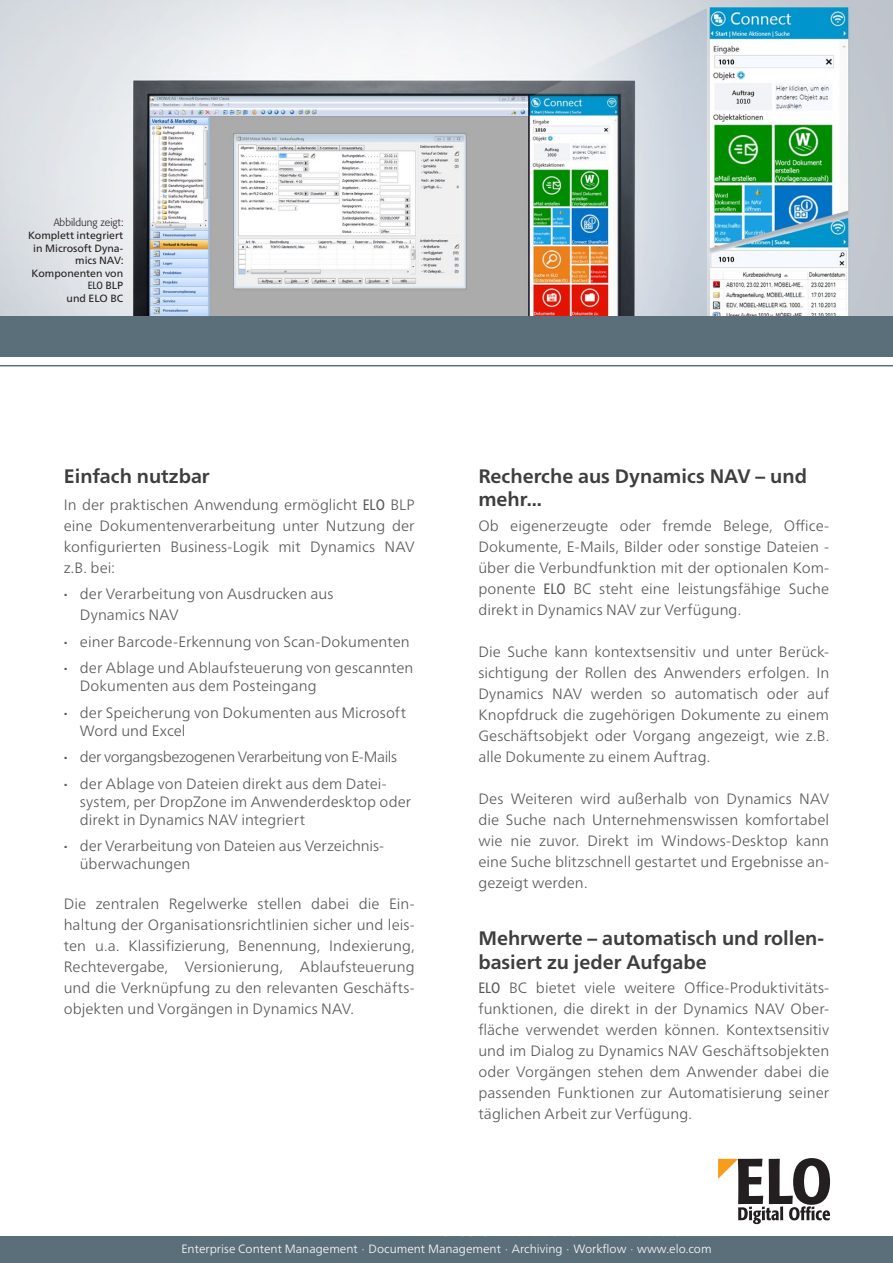
<style>
.page{position:relative;width:893px;height:1263px;background:#fff}
.page>*{position:absolute;margin:0;border:0;box-sizing:border-box;transform-origin:0 0}
.Headlines_Content{font:700 19.5px/23.4px "Frutiger Neue LTW1 G";color:#3e3e3f}
.Fließtext_Content{font:300 15px/21px "Frutiger Neue LTW1 G";color:#57585a;text-align:justify}
.Fließtext_Content-2{font:300 15px "Frutiger Neue LTW1 G";letter-spacing:-.025em;color:#57585a}
.t1{font:300 12px "Frutiger Neue LTW1 G";color:#fff}
.t2{font:10.5px/12.6px "Frutiger Neue LTW1 G";color:#231f20;text-align:right}
.t3{font:300 10.5px "Formata";color:#231f20}
.s1{font-stretch:condensed}
.s2{font-weight:400;font-stretch:condensed}
.s3{font-weight:700}
</style>
<div class="page">
<hr style="left:0;top:365px;width:893px;height:1px;background:#5b6f7b">
<div style="left:0;top:316px;width:893px;height:41px;background:#5b6f7b"></div>
<svg style="left:718px;top:1158px;width:112px;height:66px"></svg>
<div style="left:0;top:1236px;width:893px;height:27px;background:#5b6f7b"></div>
<img style="left:0;top:0;width:893px;height:316px">
<p class="t3" style="left:54px;top:217px;width:71px">Abbildung zeigt:</p>
<p class="t2" style="left:28px;top:229px;width:97px">Komplett integriert</p>
<p class="t2" style="left:33px;top:242px;width:92px">in Microsoft Dyna&shy;mics NAV:</p>
<p class="t2" style="left:32px;top:267px;width:93px">Komponenten von<br><span class="s1">ELO</span> BLP</p>
<p class="t2" style="left:67px;top:292px;width:58px">und ELO BC</p>
<p class="Headlines_Content" style="left:64px;top:464px;width:147px">Einfach nutzbar</p>
<p class="Fließtext_Content" style="left:64px;top:494px;width:352px">In der praktischen Anwendung ermöglicht <span class="s2">ELO</span> BLP eine Dokumentenverarbeitung unter Nutzung der konfigurierten Business-Logik mit Dynamics NAV z.B. bei:</p>
<p class="Fließtext_Content" style="left:80px;top:583px;width:255px;text-indent:-16px"><span class="s3">∙</span> der Verarbeitung von Ausdrucken aus<br>Dynamics NAV</p>
<p class="Fließtext_Content" style="left:64px;top:631px;width:347px"><span class="s3">∙</span> einer Barcode-Erkennung von Scan-Dokumenten</p>
<p class="Fließtext_Content" style="left:80px;top:659px;width:335px;line-height:18px;text-indent:-16px"><span class="s3">∙</span> der Ablage und Ablaufsteuerung von gescannten<br>Dokumenten aus dem Posteingang</p>
<p class="Fließtext_Content" style="left:80px;top:703px;width:328px;line-height:18px;text-indent:-16px"><span class="s3">∙</span> der Speicherung von Dokumenten aus Microsoft<br>Word und Excel</p>
<p class="Fließtext_Content-2" style="left:64px;top:748px;width:335px"><span class="s3">∙</span> der vorgangsbezogenen Verarbeitung von E-Mails</p>
<p class="Fließtext_Content" style="left:80px;top:774px;width:333px;line-height:18px;text-align:left;text-indent:-16px"><span class="s3">∙</span> der Ablage von Dateien direkt aus dem Datei&shy;system, per DropZone im Anwenderdesktop oder direkt in Dynamics NAV integriert</p>
<p class="Fließtext_Content" style="left:80px;top:837px;width:306px;line-height:18px;text-indent:-16px"><span class="s3">∙</span> der Verarbeitung von Dateien aus Verzeichnis&shy;überwachungen</p>
<p class="Fließtext_Content" style="left:64px;top:893px;width:352px">Die zentralen Regelwerke stellen dabei die Ein&shy;haltung der Organisationsrichtlinien sicher und leis&shy;ten u.a. Klassifizierung, Benennung, Indexierung, Rechtevergabe, Versionierung, Ablaufsteuerung und die Verknüpfung zu den relevanten Geschäfts&shy;objekten und Vorgängen in Dynamics NAV.</p>
<p class="Headlines_Content" style="left:478px;top:464px;width:330px">Recherche aus Dynamics NAV – und mehr...</p>
<p class="Fließtext_Content" style="left:478px;top:515px;width:352px">Ob eigenerzeugte oder fremde Belege, Office-Dokumente, E-Mails, Bilder oder sonstige Dateien - über die Verbundfunktion mit der optionalen Kom&shy;ponente <span class="s2">ELO</span> BC steht eine leistungsfähige Suche direkt in Dynamics NAV zur Verfügung.</p>
<p class="Fließtext_Content" style="left:478px;top:641px;width:352px">Die Suche kann kontextsensitiv und unter Berück&shy;sichtigung der Rollen des Anwenders erfolgen. In Dynamics NAV werden so automatisch oder auf Knopfdruck die zugehörigen Dokumente zu einem Geschäftsobjekt oder Vorgang angezeigt, wie z.B. alle Dokumente zu einem Auftrag.</p>
<p class="Fließtext_Content" style="left:478px;top:788px;width:352px">Des Weiteren wird außerhalb von Dynamics NAV die Suche nach Unternehmenswissen komfortabel wie nie zuvor. Direkt im Windows-Desktop kann eine Suche blitzschnell gestartet und Ergebnisse an&shy;gezeigt werden.</p>
<p class="Headlines_Content" style="left:478px;top:927px;width:347px">Mehrwerte – automatisch und rollen&shy;basiert zu jeder Aufgabe</p>
<p class="Fließtext_Content" style="left:478px;top:977px;width:352px"><span class="s2">ELO</span> BC bietet viele weitere Office-Produktivitäts&shy;funktionen, die direkt in der Dynamics NAV Ober&shy;fläche verwendet werden können. Kontextsensitiv und im Dialog zu Dynamics NAV Geschäftsobjekten oder Vorgängen stehen dem Anwender dabei die passenden Funktionen zur Automatisierung seiner täglichen Arbeit zur Verfügung.</p>
<p class="t1" style="left:181px;top:1241px;width:532px">Enterprise Content Management · Document Management · Archiving · Workflow · www.elo.com</p>
</div>
